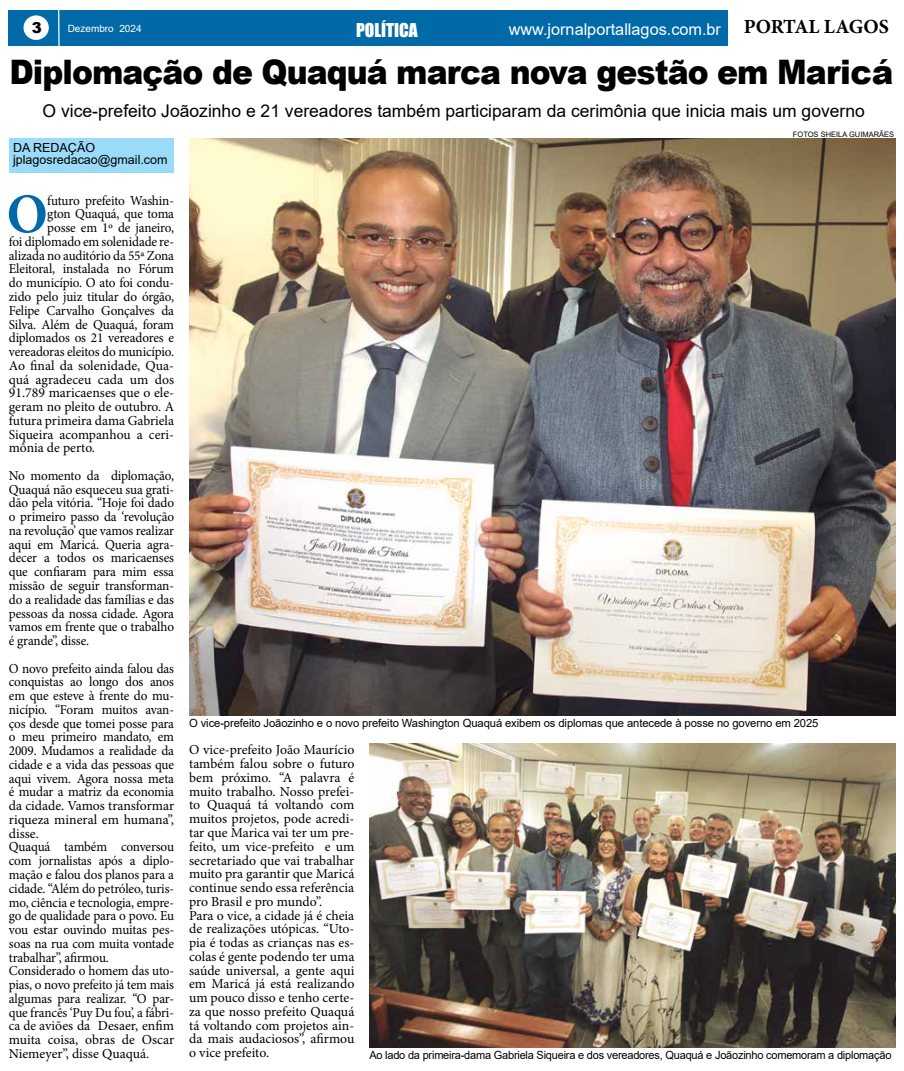
<style>
.page{position:relative;width:904px;height:1071px;background:#fff}
.page>*{position:absolute;margin:0;border:0;box-sizing:border-box;transform-origin:0 0}
.t1{font:700 56px "Minion Pro";color:#006aa8;scale:.96 1}
.t2{font:900 33.75px "Arial";letter-spacing:-.03em;color:#000;scale:.93 1}
.t3{font:17.5px "Arial";color:#000}
.t4{font:17.5px "Impact";color:#fff}
.t5{font:16.25px "Arial";color:#fff}
.t6{font:900 15px "Arial";color:#000}
.t7{font:13.75px/13.8px "Minion Pro";letter-spacing:-.01em;color:#000;text-align:justify;scale:.96 1}
.t8{font:13.75px/13.8px "Minion Pro";letter-spacing:-.01em;color:#000}
.t9{font:12.5px/12.5px "Arial";color:#000}
.t10{font:11.25px "Arial";letter-spacing:-.01em;color:#000}
.t11{font:10px "Arial";color:#fff}
.t12{font:7.5px "Arial";color:#000}
.s1{font-family:"Minion Pro";font-weight:700;font-size:20px;color:#000}
</style>
<div class="page">
<div style="left:9px;top:10px;width:721px;height:36px;background:#006aa8"></div>
<div style="left:23px;top:15px;width:26px;height:25px;background:#fff;border-radius:50%"></div>
<div style="left:728px;top:10px;width:167px;height:36px;background:#fff"></div>
<hr style="left:58px;top:9px;width:2px;height:37px;background:#fff">
<div style="left:10px;top:139px;width:164px;height:34px;background:#9adbf9"></div>
<img style="left:189px;top:139px;width:706px;height:576px">
<img style="left:370px;top:743px;width:525px;height:304px">
<p class="t6" style="left:32px;top:17px;width:12px">3</p>
<p class="t4" style="left:356px;top:17px;width:63px">POLÍTICA</p>
<p class="t5" style="left:508px;top:18px;width:381px">www.jornalportallagos.com.br <span class="s1">PORTAL LAGOS</span></p>
<p class="t11" style="left:68px;top:22px;width:75px">Dezembro 2024</p>
<h2 class="t2" style="left:9px;top:48px;width:952px">Diplomação de Quaquá marca nova gestão em Maricá</h2>
<p class="t3" style="left:43px;top:99px;width:823px">O vice-prefeito Joãozinho e 21 vereadores também participaram da cerimônia que inicia mais um governo</p>
<p class="t9" style="left:13px;top:141px;width:156px">DA REDAÇÃO jplagosredacao@gmail.com</p>
<p class="t12" style="left:793px;top:129px;width:103px">FOTOS SHEILA GUIMARÃES</p>
<h1 class="t1" style="left:7px;top:175px;width:44px">O</h1>
<p class="t7" style="left:47px;top:193px;width:134px">futuro prefeito Washin-</p>
<p class="t7" style="left:47px;top:207px;width:134px">gton Quaquá, que toma</p>
<p class="t7" style="left:47px;top:221px;width:134px">posse em 1º de janeiro,</p>
<p class="t7" style="left:9px;top:235px;width:174px">foi diplomado em solenidade re-</p>
<p class="t7" style="left:9px;top:248px;width:174px">alizada no auditório da 55ª Zona</p>
<p class="t7" style="left:9px;top:262px;width:174px">Eleitoral, instalada no Fórum</p>
<p class="t7" style="left:9px;top:276px;width:174px">do município. O ato foi condu-</p>
<p class="t7" style="left:9px;top:290px;width:174px">zido pelo juiz titular do órgão,</p>
<p class="t7" style="left:9px;top:303px;width:174px">Felipe Carvalho Gonçalves da</p>
<p class="t7" style="left:9px;top:317px;width:174px">Silva. Além de Quaquá, foram</p>
<p class="t7" style="left:9px;top:331px;width:174px">diplomados os 21 vereadores e</p>
<p class="t7" style="left:9px;top:345px;width:174px">vereadoras eleitos do município.</p>
<p class="t8" style="left:9px;top:358px;width:167px">Ao final da solenidade, Qua-</p>
<p class="t8" style="left:9px;top:372px;width:167px">quá agradeceu cada um dos</p>
<p class="t8" style="left:9px;top:386px;width:167px">91.789 maricaenses que o ele-</p>
<p class="t8" style="left:9px;top:400px;width:167px">geram no pleito de outubro. A</p>
<p class="t8" style="left:9px;top:413px;width:167px">futura primeira dama Gabriela</p>
<p class="t8" style="left:9px;top:427px;width:167px">Siqueira acompanhou a ceri-</p>
<p class="t8" style="left:9px;top:441px;width:88px">mônia de perto.</p>
<p class="t7" style="left:9px;top:468px;width:174px">No momento da diplomação, Quaquá não esqueceu sua grati&shy;dão pela vitória. “Hoje foi dado o primeiro passo da ‘revolução na revolução’ que vamos realizar aqui em Maricá. Queria agra&shy;decer a todos os maricaenses que confiaram para mim essa missão de seguir transforman&shy;do a realidade das famílias e das pessoas da nossa cidade. Agora vamos em frente que o trabalho é grande”, disse.</p>
<p class="t7" style="left:9px;top:661px;width:174px;text-align:left">O novo prefeito ainda falou das conquistas ao longo dos anos em que esteve à frente do mu&shy;nicípio. “Foram muitos avan&shy;ços desde que tomei posse para o meu primeiro mandato, em<br>2009. Mudamos a realidade da cidade e a vida das pessoas que aqui vivem. Agora nossa meta é mudar a matriz da economia da cidade. Vamos transformar riqueza mineral em humana”, disse.<br>Quaquá também conversou com jornalistas após a diplo&shy;mação e falou dos planos para a cidade. “Além do petróleo, turis&shy;mo, ciência e tecnologia, empre&shy;go de qualidade para o povo. Eu vou estar ouvindo muitas pes&shy;soas na rua com muita vontade trabalhar”, afirmou.<br>Considerado o homem das uto&shy;pias, o novo prefeito já tem mais algumas para realizar. “O par&shy;que francês ‘Puy Du fou’, a fábri&shy;ca de aviões da Desaer, enfim muita coisa, obras de Oscar<br>Niemeyer”, disse Quaquá.</p>
<p class="t10" style="left:189px;top:715px;width:631px">O vice-prefeito Joãozinho e o novo prefeito Washington Quaquá exibem os diplomas que antecede à posse no governo em 2025</p>
<p class="t8" style="left:189px;top:743px;width:167px">O vice-prefeito João Maurício também falou sobre o futuro bem próximo. “A palavra é muito trabalho. Nosso prefei&shy;to Quaquá tá voltando com muitos projetos, pode acredi&shy;tar que Marica vai ter um pre&shy;feito, um vice-prefeito e um secretariado que vai trabalhar muito pra garantir que Maricá continue sendo essa referência pro Brasil e pro mundo”.<br>Para o vice, a cidade já é cheia de realizações utópicas. “Uto&shy;pia é todas as crianças nas es&shy;colas é gente podendo ter uma saúde universal, a gente aqui em Maricá já está realizando um pouco disso e tenho certe&shy;za que nosso prefeito Quaquá tá voltando com projetos ain&shy;da mais audaciosos”, afirmou o vice prefeito.</p>
<p class="t10" style="left:369px;top:1046px;width:523px">Ao lado da primeira-dama Gabriela Siqueira e dos vereadores, Quaquá e Joãozinho comemoram a diplomação</p>
</div>
